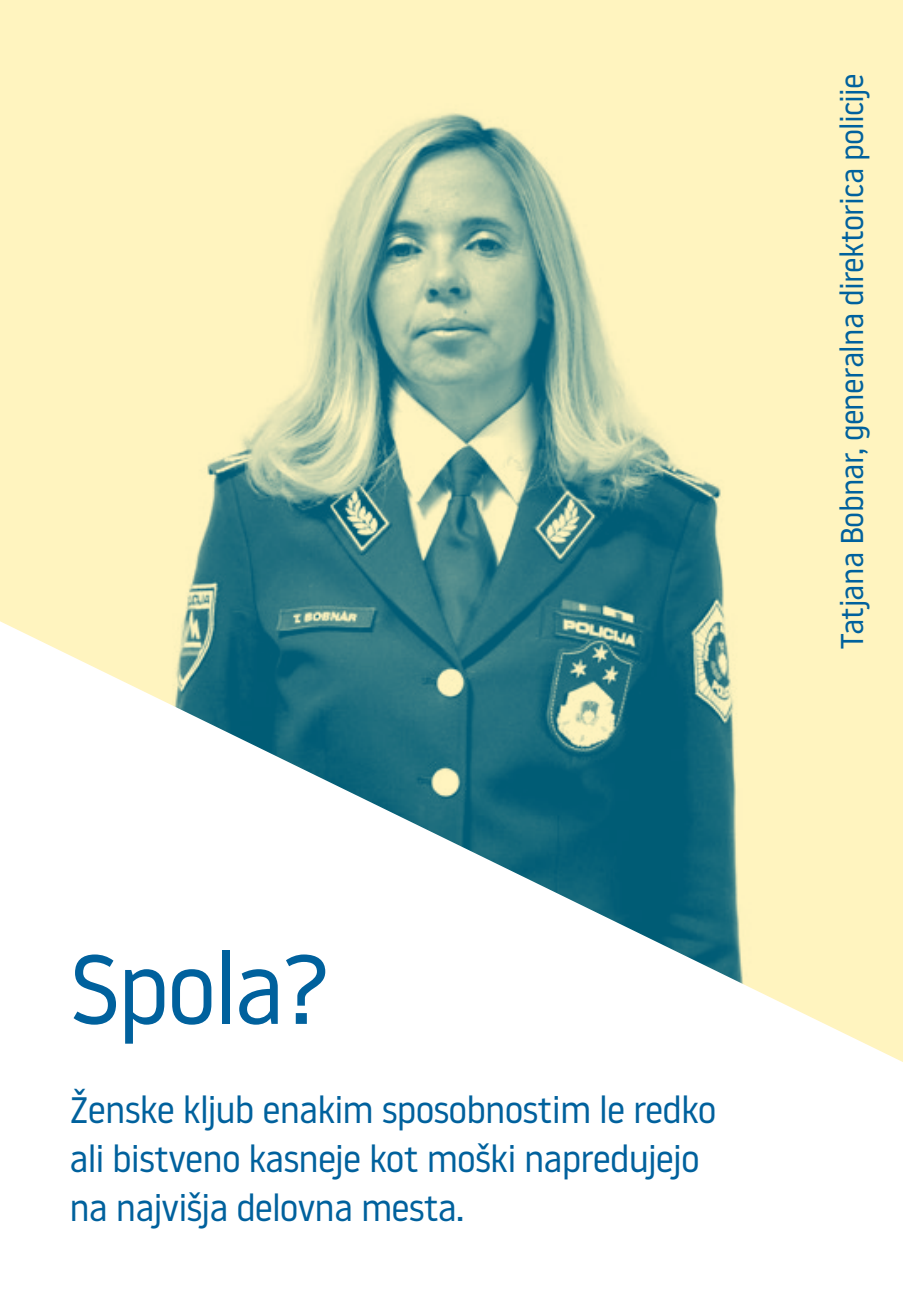
<style>
.page{position:relative;width:903px;height:1290px;background:#fff}
.page>*{position:absolute;margin:0;border:0;box-sizing:border-box;transform-origin:0 0}
.t1{font:98px "Noway";letter-spacing:-.03em;color:#00619d}
.t2{font:36.75px/49px "Noway";letter-spacing:-.025em;color:#00619d}
.t3{font:31.5px "Noway";letter-spacing:-.025em;color:#00619d}
</style>
<div class="page">
<img style="left:15px;top:0;width:888px;height:621px">
<svg style="left:0;top:621px;width:903px;height:441px"></svg>
<h1 class="t1" style="left:69px;top:923px;width:263px">Spola?</h1>
<p class="t2" style="left:69px;top:1084px;width:649px">Ženske kljub enakim sposobnostim le redko ali bistveno kasneje kot moški napredujejo na najvišja delovna mesta.</p>
<p class="t3" style="left:831px;top:650px;width:578px;rotate:-90deg">Tatjana Bobnar, generalna direktorica policije</p>
</div>
